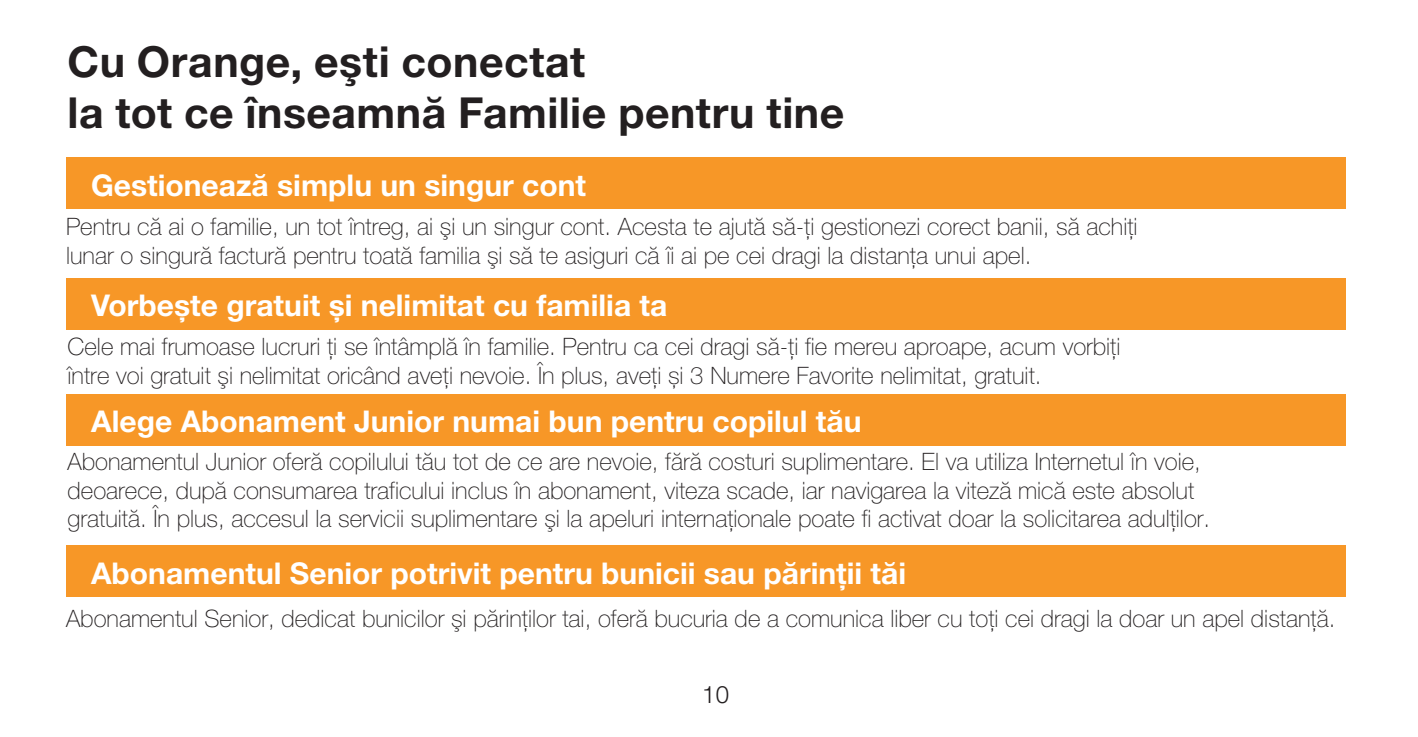
<style>
.page{position:relative;width:1418px;height:737px;background:#fff}
.page>*{position:absolute;margin:0;border:0;box-sizing:border-box;transform-origin:0 0}
.t1{font:700 42.8px/51.2px "Helvetica Neue LT Pro";letter-spacing:.01em;color:#231f20}
.t2{font:700 30px "Helvetica Neue LT Pro";color:#fff}
.t3{font:100 24px/28.8px "Helvetica Neue LT Pro";color:#231f20}
.t4{font:300 24px "Helvetica Neue LT Pro";color:#231f20}
</style>
<div class="page">
<div style="left:66px;top:394px;width:1279px;height:51px;background:#f79727"></div>
<div style="left:66px;top:278px;width:1279px;height:51px;background:#f79727"></div>
<div style="left:66px;top:158px;width:1279px;height:51px;background:#f79727"></div>
<div style="left:66px;top:545px;width:1279px;height:52px;background:#f79727"></div>
<h1 class="t1" style="left:68px;top:35px;width:778px">Cu Orange, eşti conectat<br>la tot ce înseamnă Familie pentru tine</h1>
<p class="t2" style="left:91px;top:166px;width:496px">Gestionează simplu un singur cont</p>
<p class="t3" style="left:66px;top:212px;width:1073px">Pentru că ai o familie, un tot întreg, ai şi un singur cont. Acesta te ajută să-ţi gestionezi corect banii, să achiţi lunar o singură factură pentru toată familia şi să te asiguri că îi ai pe cei dragi la distanţa unui apel.</p>
<p class="t2" style="left:91px;top:286px;width:577px">Vorbește gratuit și nelimitat cu familia ta</p>
<p class="t3" style="left:68px;top:332px;width:1054px">Cele mai frumoase lucruri ţi se întâmplă în familie. Pentru ca cei dragi să-ţi fie mereu aproape, acum vorbiţi între voi gratuit şi nelimitat oricând aveţi nevoie. În plus, aveți și 3 Numere Favorite nelimitat, gratuit.</p>
<p class="t2" style="left:91px;top:402px;width:771px">Alege Abonament Junior numai bun pentru copilul tău</p>
<p class="t3" style="left:68px;top:447px;width:1144px">Abonamentul Junior oferă copilului tău tot de ce are nevoie, fără costuri suplimentare. El va utiliza Internetul în voie, deoarece, după consumarea traficului inclus în abonament, viteza scade, iar navigarea la viteză mică este absolut gratuită. În plus, accesul la servicii suplimentare şi la apeluri internaţionale poate fi activat doar la solicitarea adulţilor.</p>
<p class="t2" style="left:91px;top:554px;width:816px">Abonamentul Senior potrivit pentru bunicii sau părinții tăi</p>
<p class="t3" style="left:66px;top:604px;width:1270px">Abonamentul Senior, dedicat bunicilor şi părinţilor tai, oferă bucuria de a comunica liber cu toţi cei dragi la doar un apel distanţă.</p>
<p class="t4" style="left:702px;top:680px;width:28px">10</p>
</div>
